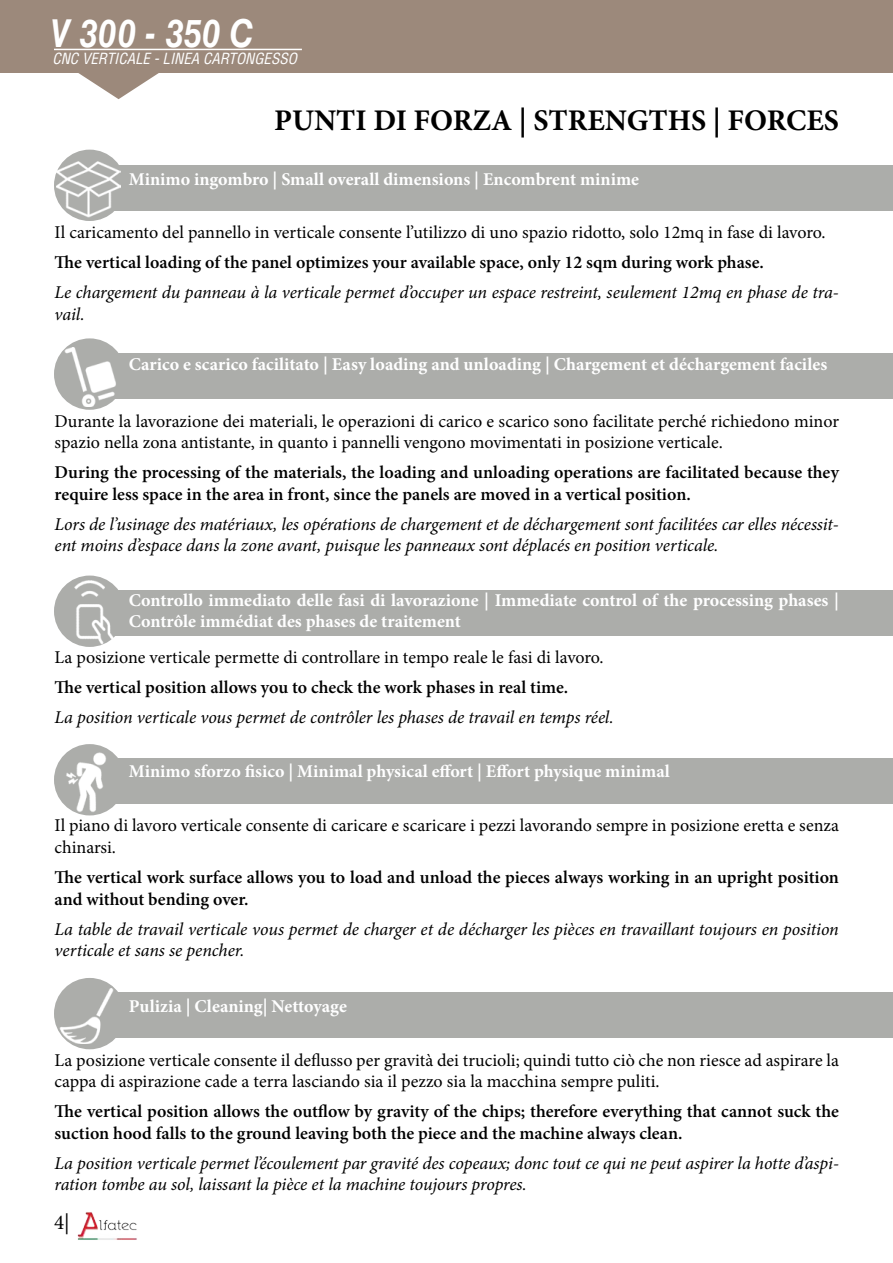
<style>
.page{position:relative;width:893px;height:1263px;background:#fff}
.page>*{position:absolute;margin:0;border:0;box-sizing:border-box;transform-origin:0 0}
.t1{font:italic 700 38.55px "Helvetica LT Std";color:#fff;scale:.86 1}
.t2{font:700 30px "Minion Pro";color:#000}
.t3{font:21px "Minion Pro";color:#000}
.t4{font:italic 18px/21.6px "Minion Pro";letter-spacing:-.005em;color:#000}
.t5{font:18px/21.6px "Minion Pro";color:#000}
.t6{font:600 18px/21.6px "Minion Pro";color:#000}
.t7{font:700 18px/21.6px "Minion Pro";color:#fff}
.t8{font:italic condensed 15px "Helvetica LT Std";color:#fff}
</style>
<div class="page">
<img style="left:77px;top:1212px;width:60px;height:28px">
<svg style="left:52px;top:72px;width:133px;height:27px"></svg>
<div style="left:0;top:0;width:893px;height:72px;background:#9c897b"></div>
<hr style="left:54px;top:49px;width:248px;height:1px;background:#fff">
<div style="left:86px;top:165px;width:807px;height:46px;background:#acadaa"></div>
<div style="left:54px;top:150px;width:71px;height:71px;background:#acadaa;border-radius:50%"></div>
<img style="left:57px;top:157px;width:63px;height:63px">
<div style="left:86px;top:353px;width:807px;height:46px;background:#acadaa"></div>
<div style="left:54px;top:338px;width:71px;height:72px;background:#acadaa;border-radius:50%"></div>
<img style="left:61px;top:348px;width:57px;height:58px">
<div style="left:86px;top:590px;width:807px;height:46px;background:#acadaa"></div>
<div style="left:86px;top:758px;width:807px;height:46px;background:#acadaa"></div>
<div style="left:86px;top:992px;width:807px;height:46px;background:#acadaa"></div>
<div style="left:54px;top:575px;width:71px;height:72px;background:#acadaa;border-radius:50%"></div>
<div style="left:54px;top:744px;width:71px;height:71px;background:#acadaa;border-radius:50%"></div>
<div style="left:54px;top:978px;width:71px;height:71px;background:#acadaa;border-radius:50%"></div>
<img style="left:63px;top:575px;width:55px;height:72px">
<img style="left:58px;top:989px;width:55px;height:55px">
<img style="left:55px;top:751px;width:61px;height:61px">
<h1 class="t1" style="left:50px;top:10px;width:238px">V 300 - 350 C</h1>
<p class="t8" style="left:52px;top:49px;width:246px">CNC VERTICALE - LINEA CARTONGESSO</p>
<h2 class="t2" style="left:274px;top:100px;width:566px">PUNTI DI FORZA | STRENGTHS | FORCES</h2>
<p class="t7" style="left:129px;top:168px;width:512px">Minimo ingombro | Small overall dimensions | Encombrent minime</p>
<p class="t5" style="left:55px;top:222px;width:772px">Il caricamento del pannello in verticale consente l’utilizzo di uno spazio ridotto, solo 12mq in fase di lavoro.</p>
<p class="t6" style="left:55px;top:252px;width:711px">The vertical loading of the panel optimizes your available space, only 12 sqm during work phase.</p>
<p class="t4" style="left:55px;top:282px;width:786px">Le chargement du panneau à la verticale permet d’occuper un espace restreint, seulement 12mq en phase de tra&shy;vail.</p>
<p class="t7" style="left:129px;top:353px;width:700px">Carico e scarico facilitato | Easy loading and unloading | Chargement et déchargement faciles</p>
<p class="t5" style="left:55px;top:410px;width:786px">Durante la lavorazione dei materiali, le operazioni di carico e scarico sono facilitate perché richiedono minor spazio nella zona antistante, in quanto i pannelli vengono movimentati in posizione verticale.</p>
<p class="t6" style="left:55px;top:462px;width:786px">During the processing of the materials, the loading and unloading operations are facilitated because they require less space in the area in front, since the panels are moved in a vertical position.</p>
<p class="t4" style="left:55px;top:513px;width:786px">Lors de l’usinage des matériaux, les opérations de chargement et de déchargement sont facilitées car elles nécessit&shy;ent moins d’espace dans la zone avant, puisque les panneaux sont déplacés en position verticale.</p>
<p class="t7" style="left:129px;top:589px;width:712px">Controllo immediato delle fasi di lavorazione | Immediate control of the processing phases |<br>Contrôle immédiat des phases de traitement</p>
<p class="t5" style="left:55px;top:646px;width:551px">La posizione verticale permette di controllare in tempo reale le fasi di lavoro.</p>
<p class="t6" style="left:55px;top:676px;width:515px">The vertical position allows you to check the work phases in real time.</p>
<p class="t4" style="left:55px;top:706px;width:560px">La position verticale vous permet de contrôler les phases de travail en temps réel.</p>
<p class="t7" style="left:129px;top:760px;width:543px">Minimo sforzo fisico | Minimal physical effort | Effort physique minimal</p>
<p class="t5" style="left:55px;top:815px;width:786px">Il piano di lavoro verticale consente di caricare e scaricare i pezzi lavorando sempre in posizione eretta e senza chinarsi.</p>
<p class="t6" style="left:55px;top:866px;width:786px">The vertical work surface allows you to load and unload the pieces always working in an upright position and without bending over.</p>
<p class="t4" style="left:55px;top:918px;width:786px">La table de travail verticale vous permet de charger et de décharger les pièces en travaillant toujours en position verticale et sans se pencher.</p>
<p class="t7" style="left:129px;top:995px;width:220px">Pulizia | Cleaning| Nettoyage</p>
<p class="t5" style="left:55px;top:1049px;width:786px">La posizione verticale consente il deflusso per gravità dei trucioli; quindi tutto ciò che non riesce ad aspirare la cappa di aspirazione cade a terra lasciando sia il pezzo sia la macchina sempre puliti.</p>
<p class="t6" style="left:55px;top:1100px;width:786px">The vertical position allows the outflow by gravity of the chips; therefore everything that cannot suck the suction hood falls to the ground leaving both the piece and the machine always clean.</p>
<p class="t4" style="left:55px;top:1152px;width:786px">La position verticale permet l’écoulement par gravité des copeaux; donc tout ce qui ne peut aspirer la hotte d’aspi&shy;ration tombe au sol, laissant la pièce et la machine toujours propres.</p>
<p class="t3" style="left:54px;top:1208px;width:17px">4|</p>
</div>
